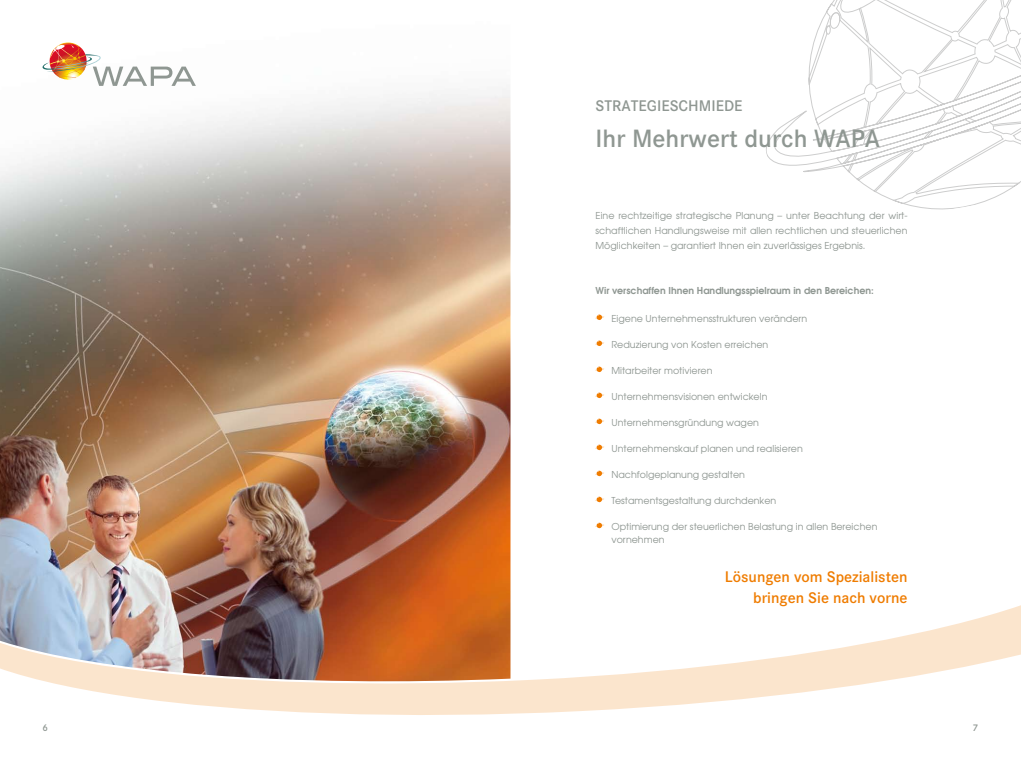
<style>
.page{position:relative;width:1021px;height:766px;background:#fff}
.page>*{position:absolute;margin:0;border:0;box-sizing:border-box;transform-origin:0 0}
.t1{font:600 26px "Corporate S";color:#8f9792}
.t2{font:600 16px/21px "Corporate S";color:#ef7c00;text-align:right}
.t3{font:600 16px "Corporate S";color:#8f9792}
.t4{font:600 10px "Corporate S";color:#8f9792}
.t5{font:9.5px/15px "Avant Garde";color:#8f9792;text-align:justify}
.t6{font:600 9.5px "Avant Garde";color:#8f9792}
</style>
<div class="page">
<svg style="left:766px;top:0;width:254px;height:210px"></svg>
<svg style="left:826px;top:0;width:73px;height:35px"></svg>
<img style="left:0;top:42px;width:510px;height:459px">
<svg style="left:595px;top:314px;width:9px;height:6px"></svg>
<svg style="left:595px;top:340px;width:9px;height:6px"></svg>
<svg style="left:595px;top:366px;width:9px;height:6px"></svg>
<svg style="left:595px;top:392px;width:9px;height:6px"></svg>
<svg style="left:595px;top:418px;width:9px;height:6px"></svg>
<svg style="left:595px;top:444px;width:9px;height:6px"></svg>
<svg style="left:595px;top:470px;width:9px;height:6px"></svg>
<svg style="left:595px;top:496px;width:9px;height:5px"></svg>
<img style="left:42px;top:43px;width:154px;height:43px">
<img style="left:0;top:501px;width:1020px;height:214px">
<h2 class="t3" style="left:595px;top:97px;width:148px">strategieschmiede</h2>
<h1 class="t1" style="left:595px;top:124px;width:285px">I hr Mehrwert durch WAPA</h1>
<p class="t5" style="left:595px;top:208px;width:313px">Eine rechtzeitige strategische Planung – unter Beachtung der wirt&shy;schaftlichen Handlungsweise mit allen rechtlichen und steuerlichen Möglichkeiten – garantiert Ihnen ein zuverlässiges Ergebnis.</p>
<p class="t6" style="left:595px;top:284px;width:280px">Wir verschaffen Ihnen Handlungsspielraum in den Bereichen:</p>
<p class="t5" style="left:611px;top:310px;width:197px">Eigene Unternehmensstrukturen verändern</p>
<p class="t5" style="left:611px;top:336px;width:158px">Reduzierung von Kosten erreichen</p>
<p class="t5" style="left:611px;top:362px;width:103px">Mitarbeiter motivieren</p>
<p class="t5" style="left:611px;top:388px;width:157px">Unternehmensvisionen entwickeln</p>
<p class="t5" style="left:611px;top:414px;width:149px">Unternehmensgründung wagen</p>
<p class="t5" style="left:611px;top:440px;width:193px">Unternehmenskauf planen und realisieren</p>
<p class="t5" style="left:611px;top:466px;width:135px">Nachfolgeplanung gestalten</p>
<p class="t5" style="left:611px;top:492px;width:166px">Testamentsgestaltung durchdenken</p>
<p class="t5" style="left:611px;top:519px;width:267px;line-height:13px">Optimierung der steuerlichen Belastung in allen Bereichen vornehmen</p>
<h2 class="t2" style="left:725px;top:566px;width:184px">Lösungen vom Spezialisten bringen Sie nach vorne</h2>
<p class="t4" style="left:43px;top:721px;width:7px">6</p>
<p class="t4" style="left:972px;top:721px;width:7px">7</p>
</div>
